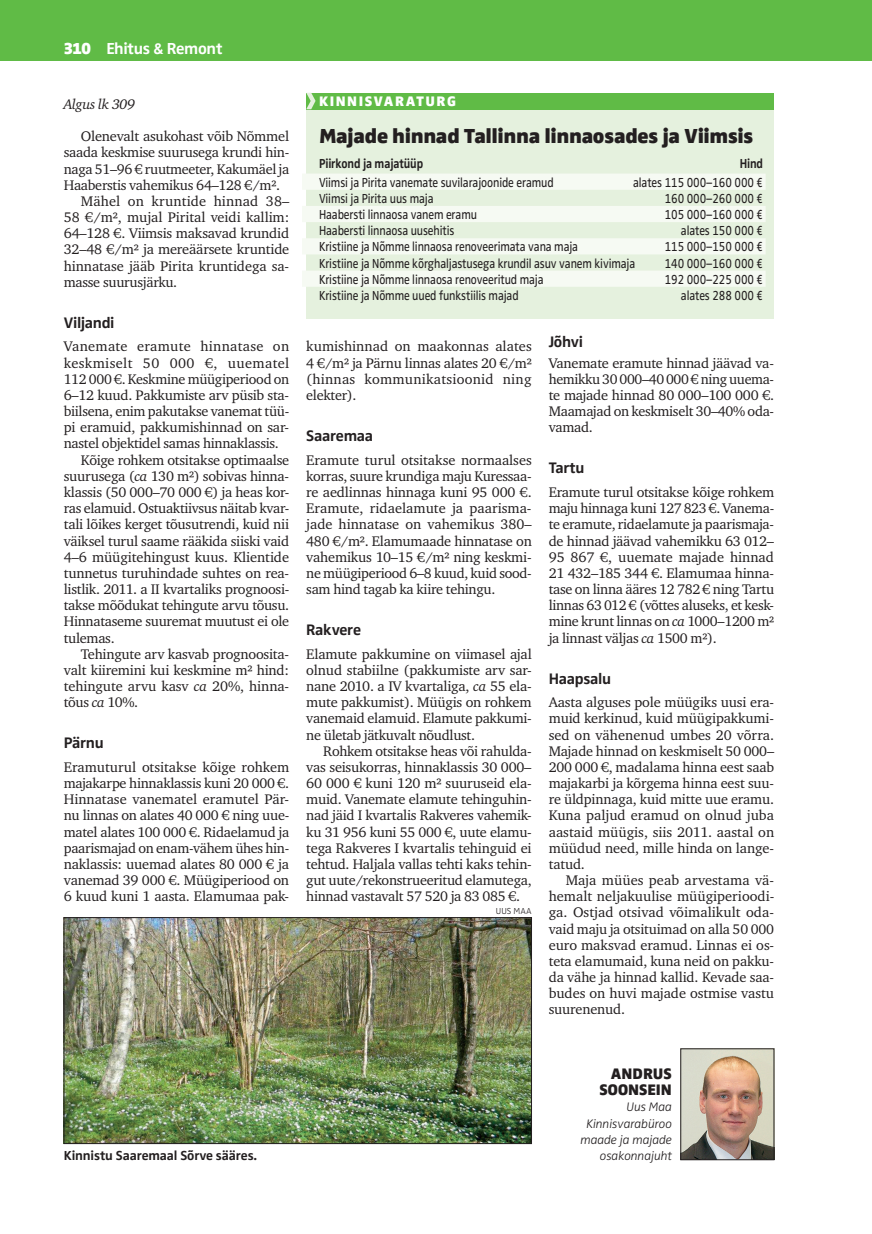
<style>
.page{position:relative;width:872px;height:1234px;background:#fff}
.page>*{position:absolute;margin:0;border:0;box-sizing:border-box;transform-origin:0 0}
.t1{font:900 21px "Zwo Pro";letter-spacing:-.02em;color:#231f20}
.t2{font:700 16.5px "Zwo Pro";letter-spacing:-.02em;color:#fff}
.t3{font:700 15.75px "Zwo Pro";letter-spacing:-.02em;color:#231f20}
.t4{font:900 15.75px/16.2px "Zwo Pro";color:#231f20;text-align:right}
.t5{font:14.25px/16.2px "Charter ITC";letter-spacing:-.02em;color:#231f20;text-align:justify}
.t6{font:14.25px "Charter ITC";letter-spacing:.02em;color:#231f20}
.t7{font:14.25px "Charter ITC";letter-spacing:.025em;color:#231f20}
.t8{font:14.25px "Charter ITC";letter-spacing:.01em;color:#231f20}
.t9{font:900 14.25px "Zwo Pro";letter-spacing:.1em;color:#fff}
.t10{font:italic 14.25px "Charter ITC";letter-spacing:-.02em;color:#231f20}
.t11{font:13.5px "Zwo Pro";letter-spacing:-.01em;color:#231f20;scale:.85 1}
.t12{font:700 13.5px "Zwo Pro";letter-spacing:-.01em;color:#231f20}
.t13{font:700 13.5px "Zwo Pro";letter-spacing:-.01em;color:#231f20;scale:.85 1}
.t14{font:italic 300 12.75px/16.2px "Zwo Pro";letter-spacing:-.01em;color:#231f20;text-align:right}
.t15{font:300 9px "Zwo Pro";color:#231f20}
.s1{font-weight:900}
.s2{font-style:italic}
</style>
<div class="page">
<div style="left:0;top:0;width:872px;height:60px;background:#60bb46"></div>
<img style="left:66px;top:919px;width:463px;height:222px">
<div style="left:64px;top:917px;width:467px;height:226px;border:1px solid #231f20"></div>
<div style="left:306px;top:109px;width:468px;height:210px;background:#e5f1de"></div>
<div style="left:302px;top:173px;width:463px;height:17px;background:#f6faf3"></div>
<div style="left:302px;top:206px;width:463px;height:16px;background:#f6faf3"></div>
<div style="left:302px;top:238px;width:463px;height:16px;background:#f6faf3"></div>
<div style="left:302px;top:270px;width:463px;height:17px;background:#f6faf3"></div>
<div style="left:306px;top:93px;width:468px;height:16px;background:#60bb46"></div>
<svg style="left:306px;top:93px;width:9px;height:16px"></svg>
<img style="left:682px;top:1050px;width:90px;height:107px">
<div style="left:680px;top:1048px;width:94px;height:111px;border:1px solid #231f20"></div>
<p class="t2" style="left:64px;top:39px;width:160px"><span class="s1">310</span> Ehitus &amp; Remont</p>
<p class="t10" style="left:64px;top:95px;width:73px">Algus lk 309</p>
<p class="t5" style="left:81px;top:128px;width:210px">Olenevalt asukohast võib Nõmmel</p>
<p class="t5" style="left:64px;top:144px;width:227px">saada keskmise suurusega krundi hin-</p>
<p class="t5" style="left:64px;top:161px;width:227px">naga 51–96 € ruutmeeter, Kakumäel ja</p>
<p class="t5" style="left:64px;top:177px;width:218px">Haaberstis vahemikus 64–128 €/m².</p>
<p class="t8" style="left:81px;top:192px;width:210px">Mähel on kruntide hinnad 38–</p>
<p class="t5" style="left:64px;top:209px;width:227px">58 €/m², mujal Pirital veidi kallim:</p>
<p class="t5" style="left:64px;top:225px;width:227px">64–128 €. Viimsis maksavad krundid</p>
<p class="t5" style="left:64px;top:241px;width:227px">32–48 €/m² ja mereäärsete kruntide</p>
<p class="t5" style="left:64px;top:257px;width:227px">hinnatase jääb Pirita kruntidega sa-</p>
<p class="t5" style="left:64px;top:274px;width:115px">masse suurusjärku.</p>
<p class="t3" style="left:64px;top:313px;width:52px">Viljandi</p>
<p class="t6" style="left:64px;top:337px;width:227px">Vanemate eramute hinnatase on</p>
<p class="t7" style="left:64px;top:354px;width:227px">keskmiselt 50 000 €, uuematel</p>
<p class="t5" style="left:64px;top:371px;width:227px">112 000 €. Keskmine müügiperiood on</p>
<p class="t5" style="left:64px;top:387px;width:227px">6–12 kuud. Pakkumiste arv püsib sta-</p>
<p class="t5" style="left:64px;top:403px;width:227px">biilsena, enim pakutakse vanemat tüü-</p>
<p class="t5" style="left:64px;top:419px;width:227px">pi eramuid, pakkumishinnad on sar-</p>
<p class="t5" style="left:64px;top:435px;width:216px">nastel objektidel samas hinnaklassis.</p>
<p class="t5" style="left:81px;top:451px;width:210px">Kõige rohkem otsitakse optimaalse</p>
<p class="t5" style="left:64px;top:467px;width:227px">suurusega (<span class="s2">ca</span> 130 m²) sobivas hinna-</p>
<p class="t5" style="left:64px;top:484px;width:227px">klassis (50 000–70 000 €) ja heas kor-</p>
<p class="t5" style="left:64px;top:500px;width:227px">ras elamuid. Ostuaktiivsus näitab kvar-</p>
<p class="t5" style="left:64px;top:516px;width:227px">tali lõikes kerget tõusutrendi, kuid nii</p>
<p class="t5" style="left:64px;top:532px;width:227px">väiksel turul saame rääkida siiski vaid</p>
<p class="t5" style="left:64px;top:548px;width:227px">4–6 müügitehingust kuus. Klientide</p>
<p class="t5" style="left:64px;top:564px;width:227px">tunnetus turuhindade suhtes on rea-</p>
<p class="t5" style="left:64px;top:581px;width:227px">listlik. 2011. a II kvartaliks prognoosi-</p>
<p class="t5" style="left:64px;top:597px;width:227px">takse mõõdukat tehingute arvu tõusu.</p>
<p class="t5" style="left:64px;top:613px;width:227px">Hinnataseme suuremat muutust ei ole</p>
<p class="t5" style="left:64px;top:629px;width:52px">tulemas.</p>
<p class="t5" style="left:81px;top:645px;width:210px">Tehingute arv kasvab prognoosita-</p>
<p class="t5" style="left:64px;top:661px;width:227px">valt kiiremini kui keskmine m² hind:</p>
<p class="t5" style="left:64px;top:678px;width:227px">tehingute arvu kasv <span class="s2">ca</span> 20%, hinna-</p>
<p class="t5" style="left:64px;top:694px;width:76px">tõus <span class="s2">ca</span> 10%.</p>
<p class="t3" style="left:64px;top:733px;width:41px">Pärnu</p>
<p class="t5" style="left:64px;top:758px;width:227px">Eramuturul otsitakse kõige rohkem majakarpe hinnaklassis kuni 20 000 €.<br>Hinnatase vanematel eramutel Pär&shy;nu linnas on alates 40 000 € ning uue&shy;matel alates 100 000 €. Ridaelamud ja paarismajad on enam-vähem ühes hin&shy;naklassis: uuemad alates 80 000 € ja vanemad 39 000 €. Müügiperiood on 6 kuud kuni 1 aasta. Elamumaa pak-</p>
<p class="t9" style="left:319px;top:92px;width:138px">KINNISVARATURG</p>
<h1 class="t1" style="left:319px;top:123px;width:436px">Majade hinnad Tallinna linnaosades ja Viimsis</h1>
<p class="t13" style="left:319px;top:155px;width:124px">Piirkond ja majatüüp</p>
<p class="t13" style="left:739px;top:155px;width:29px">Hind</p>
<p class="t11" style="left:319px;top:174px;width:278px">Viimsi ja Pirita vanemate suvilarajoonide eramud</p>
<p class="t11" style="left:633px;top:174px;width:154px">alates 115 000–160 000 €</p>
<p class="t11" style="left:319px;top:190px;width:136px">Viimsi ja Pirita uus maja</p>
<p class="t11" style="left:664px;top:190px;width:117px">160 000–260 000 €</p>
<p class="t11" style="left:319px;top:207px;width:187px">Haabersti linnaosa vanem eramu</p>
<p class="t11" style="left:664px;top:207px;width:117px">105 000–160 000 €</p>
<p class="t11" style="left:319px;top:223px;width:161px">Haabersti linnaosa uusehitis</p>
<p class="t11" style="left:681px;top:223px;width:98px">alates 150 000 €</p>
<p class="t11" style="left:319px;top:239px;width:306px">Kristiine ja Nõmme linnaosa renoveerimata vana maja</p>
<p class="t11" style="left:664px;top:239px;width:117px">115 000–150 000 €</p>
<p class="t11" style="left:319px;top:255px;width:373px">Kristiine ja Nõmme kõrghaljastusega krundil asuv vanem kivimaja</p>
<p class="t11" style="left:664px;top:255px;width:117px">140 000–160 000 €</p>
<p class="t11" style="left:319px;top:271px;width:266px">Kristiine ja Nõmme linnaosa renoveeritud maja</p>
<p class="t11" style="left:664px;top:271px;width:117px">192 000–225 000 €</p>
<p class="t11" style="left:319px;top:287px;width:236px">Kristiine ja Nõmme uued funkstiilis majad</p>
<p class="t11" style="left:681px;top:287px;width:98px">alates 288 000 €</p>
<p class="t5" style="left:306px;top:338px;width:227px">kumishinnad on maakonnas alates 4 €/m² ja Pärnu linnas alates 20 €/m² (hinnas kommunikatsioonid ning elekter).</p>
<p class="t3" style="left:306px;top:426px;width:68px">Saaremaa</p>
<p class="t5" style="left:306px;top:451px;width:227px">Eramute turul otsitakse normaalses korras, suure krundiga maju Kuressaa&shy;re aedlinnas hinnaga kuni 95 000 €.<br>Eramute, ridaelamute ja paarisma&shy;jade hinnatase on vahemikus 380– 480 €/m². Elamumaade hinnatase on vahemikus 10–15 €/m² ning keskmi&shy;ne müügiperiood 6–8 kuud, kuid sood&shy;sam hind tagab ka kiire tehingu.</p>
<p class="t3" style="left:306px;top:620px;width:56px">Rakvere</p>
<p class="t5" style="left:306px;top:645px;width:227px">Elamute pakkumine on viimasel ajal olnud stabiilne (pakkumiste arv sar&shy;nane 2010. a IV kvartaliga, <span class="s2">ca</span> 55 ela&shy;mute pakkumist). Müügis on rohkem vanemaid elamuid. Elamute pakkumi&shy;ne ületab jätkuvalt nõudlust.</p>
<p class="t5" style="left:306px;top:742px;width:227px;text-indent:17px">Rohkem otsitakse heas või rahulda&shy;vas seisukorras, hinnaklassis 30 000– 60 000 € kuni 120 m² suuruseid ela&shy;muid. Vanemate elamute tehinguhin&shy;nad jäid I kvartalis Rakveres vahemik&shy;ku 31 956 kuni 55 000 €, uute elamu&shy;tega Rakveres I kvartalis tehinguid ei tehtud. Haljala vallas tehti kaks tehin&shy;gut uute/rekonstrueeritud elamutega, hinnad vastavalt 57 520 ja 83 085 €.</p>
<p class="t15" style="left:496px;top:906px;width:37px">UUS MAA</p>
<p class="t3" style="left:549px;top:333px;width:36px">Jõhvi</p>
<p class="t5" style="left:549px;top:354px;width:227px">Vanemate eramute hinnad jäävad va&shy;hemikku 30 000–40 000 € ning uuema&shy;te majade hinnad 80 000–100 000 €.<br>Maamajad on keskmiselt 30–40% oda&shy;vamad.</p>
<p class="t3" style="left:549px;top:458px;width:37px">Tartu</p>
<p class="t5" style="left:549px;top:484px;width:227px">Eramute turul otsitakse kõige rohkem maju hinnaga kuni 127 823 €. Vanema&shy;te eramute, ridaelamute ja paarismaja&shy;de hinnad jäävad vahemikku 63 012– 95 867 €, uuemate majade hinnad 21 432–185 344 €. Elamumaa hinna&shy;tase on linna ääres 12 782 € ning Tartu linnas 63 012 € (võttes aluseks, et kesk&shy;mine krunt linnas on <span class="s2">ca</span> 1000–1200 m² ja linnast väljas <span class="s2">ca</span> 1500 m²).</p>
<p class="t3" style="left:549px;top:669px;width:64px">Haapsalu</p>
<p class="t5" style="left:549px;top:694px;width:227px">Aasta alguses pole müügiks uusi era&shy;muid kerkinud, kuid müügipakkumi&shy;sed on vähenenud umbes 20 võrra.<br>Majade hinnad on keskmiselt 50 000– 200 000 €, madalama hinna eest saab majakarbi ja kõrgema hinna eest suu&shy;re üldpinnaga, kuid mitte uue eramu.<br>Kuna paljud eramud on olnud juba aastaid müügis, siis 2011. aastal on müüdud need, mille hinda on lange&shy;tatud.</p>
<p class="t5" style="left:548px;top:871px;width:227px;text-indent:17px">Maja müües peab arvestama vä&shy;hemalt neljakuulise müügiperioodi&shy;ga. Ostjad otsivad võimalikult oda&shy;vaid maju ja otsituimad on alla 50 000 euro maksvad eramud. Linnas ei os&shy;teta elamumaid, kuna neid on pakku&shy;da vähe ja hinnad kallid. Kevade saa&shy;budes on huvi majade ostmise vastu suurenenud.</p>
<p class="t12" style="left:64px;top:1147px;width:195px">Kinnistu Saaremaal Sõrve sääres.</p>
<p class="t4" style="left:599px;top:1065px;width:74px">ANDRUS<br>SOONSEIN</p>
<p class="t14" style="left:580px;top:1099px;width:93px">Uus Maa<br>Kinnisvarabüroo maade ja majade osakonnajuht</p>
</div>
